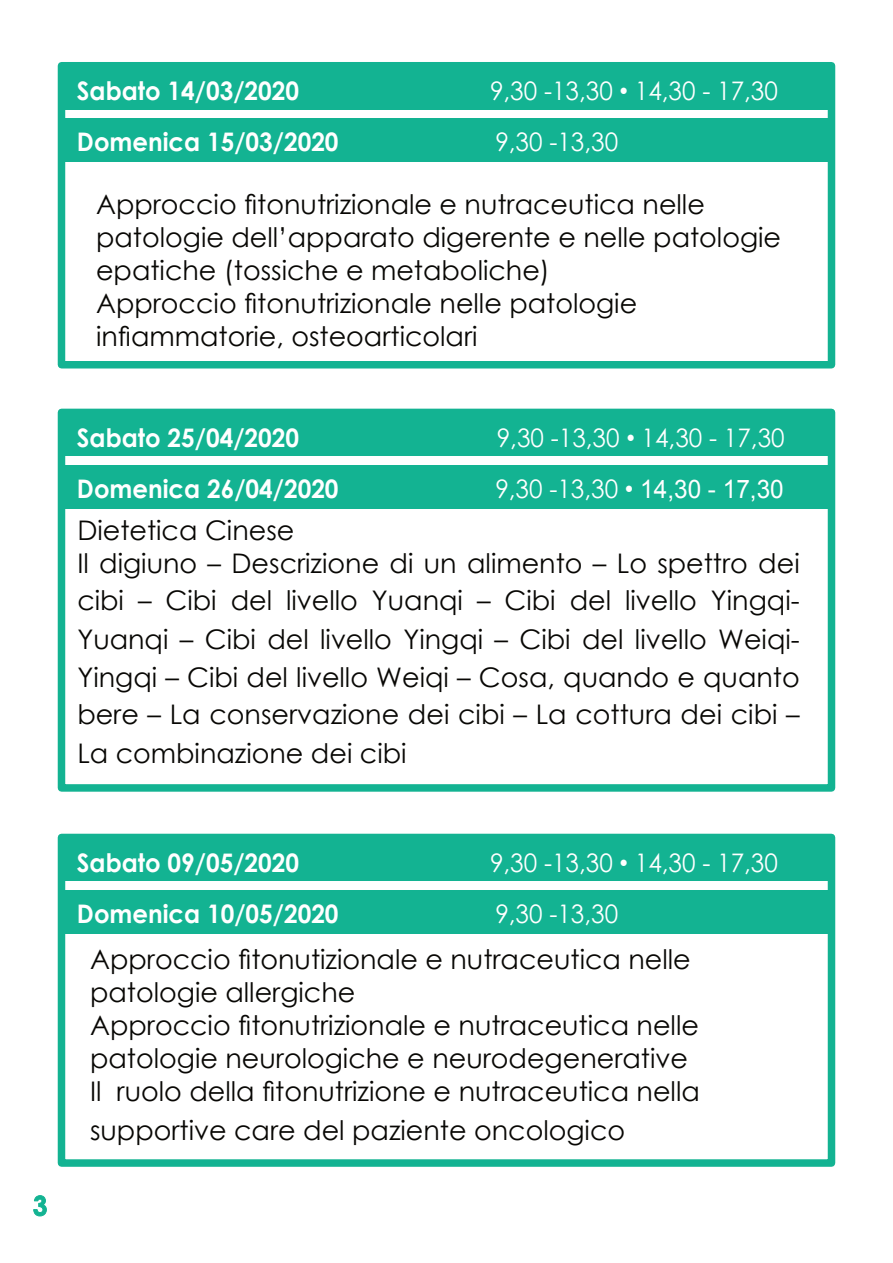
<style>
.page{position:relative;width:893px;height:1263px;background:#fff}
.page>*{position:absolute;margin:0;border:0;box-sizing:border-box;transform-origin:0 0}
.t1{font:27px/33px "Century Gothic";color:#080704}
.t2{font:700 25.5px "Century Gothic";color:#fff;scale:.95 1}
.t3{font:25.5px "Century Gothic";color:#fff;scale:.95 1}
.t4{font:25.5px "Arial";color:#fff;scale:.95 1}
.s1{font-family:"Arial"}
.s2{font-family:"Century Gothic"}
</style>
<div class="page">
<div style="left:61px;top:66px;width:770px;height:44px;background:#13b392"></div>
<div style="left:61px;top:118px;width:770px;height:44px;background:#13b392"></div>
<div style="left:58px;top:62px;width:777px;height:306px;border:8px solid #13b392"></div>
<div style="left:61px;top:412px;width:770px;height:44px;background:#13b392"></div>
<div style="left:61px;top:465px;width:770px;height:44px;background:#13b392"></div>
<div style="left:58px;top:409px;width:777px;height:383px;border:8px solid #13b392"></div>
<div style="left:61px;top:837px;width:770px;height:44px;background:#13b392"></div>
<div style="left:61px;top:890px;width:770px;height:44px;background:#13b392"></div>
<div style="left:58px;top:834px;width:777px;height:333px;border:8px solid #13b392"></div>
<svg style="left:33px;top:1195px;width:14px;height:21px"></svg>
<p class="t2" style="left:77px;top:81px;width:235px">Sabato 14/03/2020</p>
<p class="t3" style="left:490px;top:81px;width:305px">9,30 -13,30 <span class="s1">•</span> 14,30 - 17,30</p>
<p class="t2" style="left:77px;top:132px;width:277px">Domenica 15/03/2020</p>
<p class="t3" style="left:495px;top:132px;width:131px">9,30 -13,30</p>
<p class="t1" style="left:96px;top:190px;width:687px">Approccio fitonutrizionale e nutraceutica nelle patologie dell’apparato digerente e nelle patologie epatiche (tossiche e metaboliche)<br>Approccio fitonutrizionale nelle patologie infiammatorie, osteoarticolari</p>
<p class="t2" style="left:77px;top:428px;width:235px">Sabato 25/04/2020</p>
<p class="t3" style="left:497px;top:428px;width:305px">9,30 -13,30 <span class="s1">•</span> 14,30 - 17,30</p>
<p class="t2" style="left:77px;top:479px;width:277px">Domenica 26/04/2020</p>
<p class="t4" style="left:495px;top:479px;width:305px"><span class="s2">9,30 -13,30</span> • 14,30 - 17,30</p>
<p class="t1" style="left:77px;top:516px;width:724px">Dietetica Cinese<br>Il digiuno – Descrizione di un alimento – Lo spettro dei</p>
<p class="t1" style="left:77px;top:584px;width:724px;line-height:38.2px;text-align:justify">cibi – Cibi del livello Yuanqi – Cibi del livello Yingqi-Yuanqi – Cibi del livello Yingqi – Cibi del livello Weiqi-Yingqi – Cibi del livello Weiqi – Cosa, quando e quanto bere – La conservazione dei cibi – La cottura dei cibi – La combinazione dei cibi</p>
<p class="t2" style="left:77px;top:853px;width:235px">Sabato 09/05/2020</p>
<p class="t3" style="left:490px;top:853px;width:305px">9,30 -13,30 <span class="s1">•</span> 14,30 - 17,30</p>
<p class="t2" style="left:77px;top:904px;width:277px">Domenica 10/05/2020</p>
<p class="t3" style="left:495px;top:904px;width:131px">9,30 -13,30</p>
<p class="t1" style="left:90px;top:945px;width:611px">Approccio fitonutizionale e nutraceutica nelle patologie allergiche<br>Approccio fitonutrizionale e nutraceutica nelle patologie neurologiche e neurodegenerative Il ruolo della fitonutrizione e nutraceutica nella</p>
<p class="t1" style="left:90px;top:1116px;width:537px">supportive care del paziente oncologico</p>
</div>
